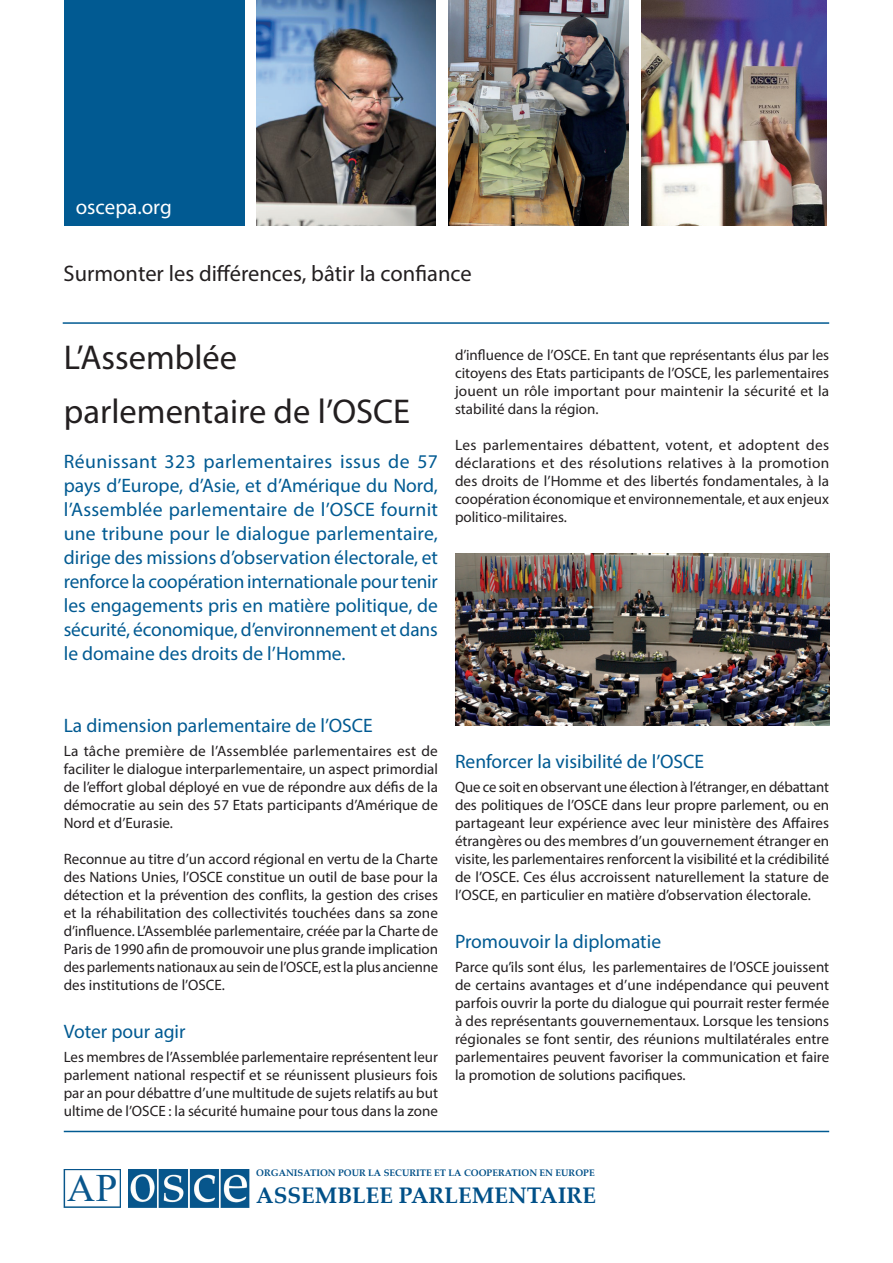
<style>
.page{position:relative;width:893px;height:1263px;background:#fff}
.page>*{position:absolute;margin:0;border:0;box-sizing:border-box;transform-origin:0 0}
.t1{font:38.85px "Times New Roman";color:#09568c}
.t2{font:34.5px/54px "Myriad Pro";color:#231f20}
.t3{font:22.5px "Myriad Pro";color:#231f20}
.t4{font:700 22.5px "Palatino Linotype";color:#015088}
.t5{font:21px "Myriad Pro";color:#fff}
.t6{font:19.5px/24px "Myriad Pro";color:#015a92;text-align:justify}
.t7{font:15px/18px "Myriad Pro";color:#231f20;text-align:justify}
.t8{font:700 9.45px "Palatino Linotype";color:#015088}
</style>
<div class="page">
<img style="left:128px;top:1169px;width:121px;height:38px">
<img style="left:64px;top:1169px;width:56px;height:38px">
<div style="left:67px;top:1172px;width:50px;height:31px;background:#fff"></div>
<hr style="left:63px;top:322px;width:766px;height:2px;background:#015a92">
<img style="left:456px;top:553px;width:373px;height:172px">
<hr style="left:64px;top:1131px;width:765px;height:1px;background:#015a92">
<img style="left:256px;top:0;width:180px;height:225px">
<img style="left:448px;top:0;width:181px;height:226px">
<img style="left:641px;top:0;width:185px;height:225px">
<div style="left:64px;top:0;width:181px;height:226px;background:#015a92"></div>
<h3 class="t5" style="left:76px;top:193px;width:98px">oscepa.org</h3>
<h3 class="t3" style="left:64px;top:260px;width:410px">Surmonter les différences, bâtir la confiance</h3>
<h2 class="t2" style="left:64px;top:330px;width:348px">L’Assemblée parlementaire de l’OSCE</h2>
<p class="t6" style="left:64px;top:449px;width:376px">Réunissant 323 parlementaires issus de 57 pays d’Europe, d’Asie, et d’Amérique du Nord, l’Assemblée parlementaire de l’OSCE fournit une tribune pour le dialogue parlementaire, dirige des missions d’observation électorale, et renforce la coopération internationale pour tenir les engagements pris en matière politique, de sécurité, économique, d’environnement et dans le domaine des droits de l’Homme.</p>
<p class="t7" style="left:455px;top:346px;width:376px">d’influence de l’OSCE. En tant que représentants élus par les citoyens des Etats participants de l’OSCE, les parlementaires jouent un rôle important pour maintenir la sécurité et la stabilité dans la région.</p>
<p class="t7" style="left:455px;top:436px;width:376px">Les parlementaires débattent, votent, et adoptent des déclarations et des résolutions relatives à la promotion des droits de l’Homme et des libertés fondamentales, à la coopération économique et environnementale, et aux enjeux politico-militaires.</p>
<h3 class="t6" style="left:64px;top:713px;width:310px">La dimension parlementaire de l’OSCE</h3>
<p class="t7" style="left:64px;top:742px;width:376px">La tâche première de l’Assemblée parlementaires est de faciliter le dialogue interparlementaire, un aspect primordial de l’effort global déployé en vue de répondre aux défis de la démocratie au sein des 57 Etats participants d’Amérique de Nord et d’Eurasie.</p>
<p class="t7" style="left:64px;top:850px;width:376px">Reconnue au titre d’un accord régional en vertu de la Charte des Nations Unies, l’OSCE constitue un outil de base pour la détection et la prévention des conflits, la gestion des crises et la réhabilitation des collectivités touchées dans sa zone d’influence. L’Assemblée parlementaire, créée par la Charte de Paris de 1990 afin de promouvoir une plus grande implication des parlements nationaux au sein de l’OSCE, est la plus ancienne des institutions de l’OSCE.</p>
<h3 class="t6" style="left:64px;top:1019px;width:123px">Voter pour agir</h3>
<p class="t7" style="left:64px;top:1048px;width:376px">Les membres de l’Assemblée parlementaire représentent leur parlement national respectif et se réunissent plusieurs fois par an pour débattre d’une multitude de sujets relatifs au but ultime de l’OSCE : la sécurité humaine pour tous dans la zone</p>
<h3 class="t6" style="left:455px;top:749px;width:250px">Renforcer la visibilité de l’OSCE</h3>
<p class="t7" style="left:455px;top:778px;width:376px">Que ce soit en observant une élection à l’étranger, en débattant des politiques de l’OSCE dans leur propre parlement, ou en partageant leur expérience avec leur ministère des Affaires étrangères ou des membres d’un gouvernement étranger en visite, les parlementaires renforcent la visibilité et la crédibilité de l’OSCE. Ces élus accroissent naturellement la stature de l’OSCE, en particulier en matière d’observation électorale.</p>
<h3 class="t6" style="left:455px;top:929px;width:208px">Promouvoir la diplomatie</h3>
<p class="t7" style="left:455px;top:958px;width:376px">Parce qu’ils sont élus, les parlementaires de l’OSCE jouissent de certains avantages et d’une indépendance qui peuvent parfois ouvrir la porte du dialogue qui pourrait rester fermée à des représentants gouvernementaux. Lorsque les tensions régionales se font sentir, des réunions multilatérales entre parlementaires peuvent favoriser la communication et faire la promotion de solutions pacifiques.</p>
<h1 class="t1" style="left:67px;top:1161px;width:52px">AP</h1>
<p class="t8" style="left:256px;top:1166px;width:340px">ORGANISATION POUR LA SECURITE ET LA COOPERATION EN EUROPE</p>
<h3 class="t4" style="left:256px;top:1180px;width:341px">ASSEMBLEE PARLEMENTAIRE</h3>
</div>
